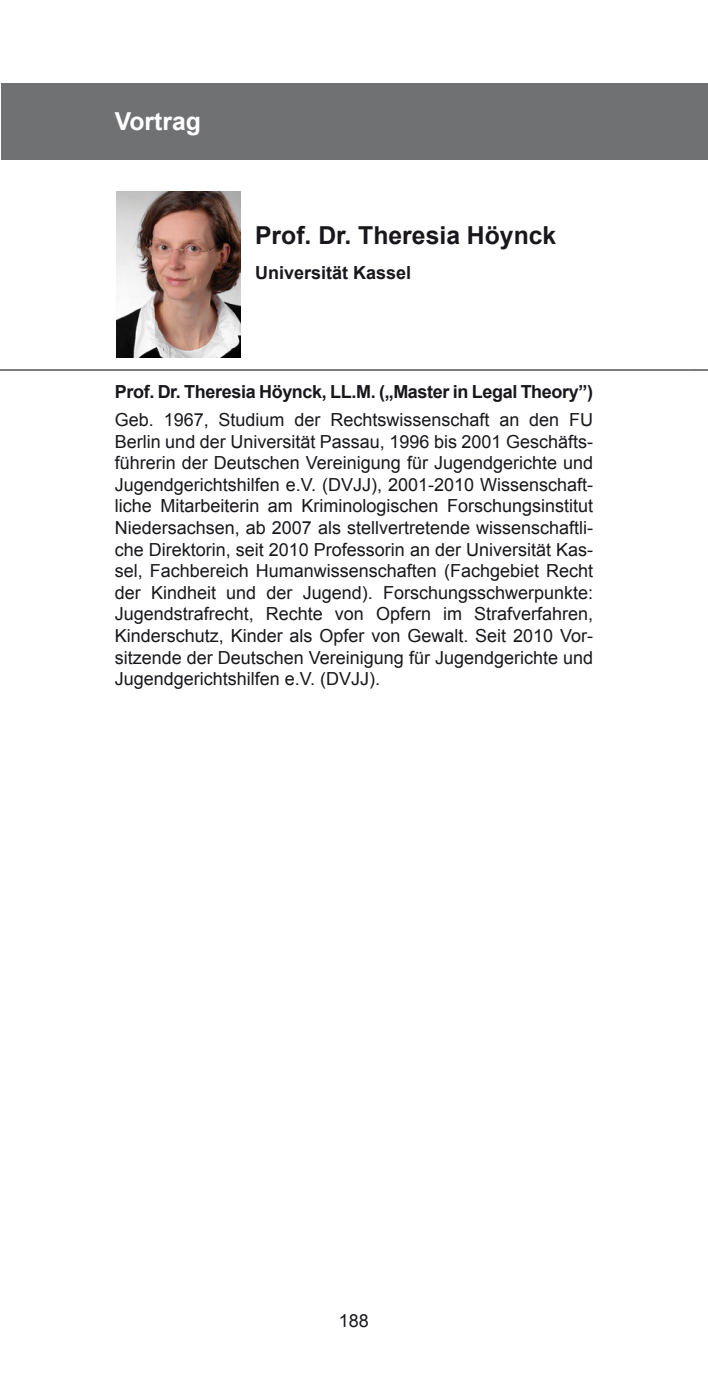
<style>
.page{position:relative;width:708px;height:1378px;background:#fff}
.page>*{position:absolute;margin:0;border:0;box-sizing:border-box;transform-origin:0 0}
.t1{font:700 24.75px "Arial";color:#1a171c}
.t2{font:700 24.75px "Arial";color:#fff}
.t3{font:18px/21.6px "Arial";color:#1a171c;text-align:justify}
.t4{font:700 18px "Arial";letter-spacing:-.02em;color:#1a171c}
.t5{font:700 18px "Arial";color:#1a171c}
</style>
<div class="page">
<div style="left:1px;top:83px;width:688px;height:76px;background:#707173"></div>
<div style="left:689px;top:83px;width:19px;height:76px;background:#707173"></div>
<hr style="left:0;top:369px;width:689px;height:1px;background:#1a171c">
<svg style="left:689px;top:369px;width:19px;height:1px"></svg>
<img style="left:116px;top:191px;width:125px;height:166px">
<h1 class="t2" style="left:115px;top:105px;width:88px">Vortrag</h1>
<h1 class="t1" style="left:255px;top:219px;width:303px">Prof. Dr. Theresia Höynck</h1>
<p class="t5" style="left:255px;top:260px;width:158px">Universität Kassel</p>
<p class="t4" style="left:115px;top:380px;width:480px">Prof. Dr. Theresia Höynck, LL.M. („Master in Legal Theory”)</p>
<p class="t3" style="left:115px;top:409px;width:480px">Geb. 1967, Studium der Rechtswissenschaft an den FU Berlin und der Universität Passau, 1996 bis 2001 Geschäfts&shy;führerin der Deutschen Vereinigung für Jugendgerichte und Jugendgerichtshilfen e.V. (DVJJ), 2001-2010 Wissenschaft&shy;liche Mitarbeiterin am Kriminologischen Forschungsinstitut Niedersachsen, ab 2007 als stellvertretende wissenschaftli&shy;che Direktorin, seit 2010 Professorin an der Universität Kas&shy;sel, Fachbereich Humanwissenschaften (Fachgebiet Recht der Kindheit und der Jugend). Forschungsschwerpunkte:<br>Jugendstrafrecht, Rechte von Opfern im Strafverfahren, Kinderschutz, Kinder als Opfer von Gewalt. Seit 2010 Vor&shy;sitzende der Deutschen Vereinigung für Jugendgerichte und Jugendgerichtshilfen e.V. (DVJJ).</p>
<p class="t3" style="left:339px;top:1310px;width:32px">188</p>
</div>
